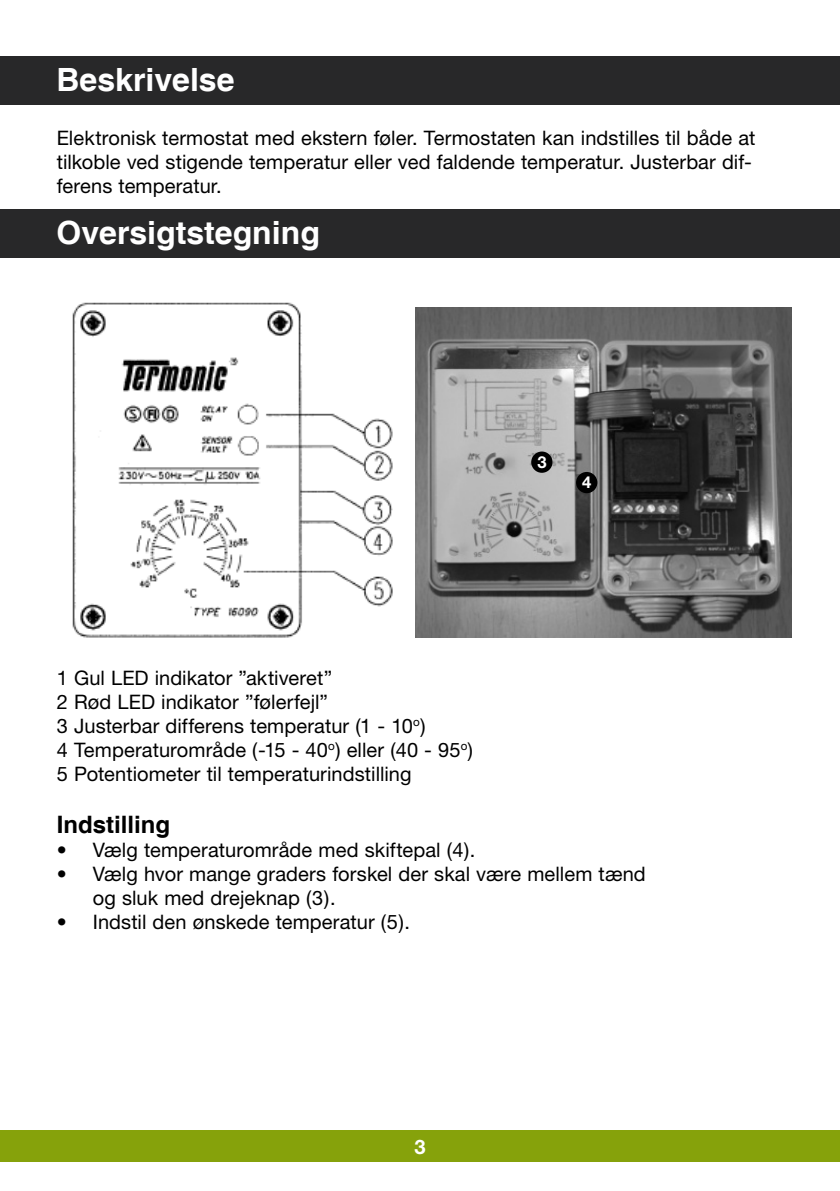
<style>
.page{position:relative;width:840px;height:1191px;background:#fff}
.page>*{position:absolute;margin:0;border:0;box-sizing:border-box;transform-origin:0 0}
.t1{font:700 32px "Helvetica";color:#fff}
.t2{font:700 24px "Helvetica";color:#000}
.t3{font:20px/24px "Helvetica Neue";letter-spacing:.005em;color:#000}
.t4{font:700 20px "Helvetica Neue";color:#fff}
.t5{font:700 16.4px "Helvetica Neue";color:#fff}
</style>
<div class="page">
<div style="left:0;top:1130px;width:839px;height:32px;background:#86a20b"></div>
<div style="left:0;top:57px;width:839px;height:48px;background:#282829"></div>
<div style="left:0;top:210px;width:839px;height:48px;background:#282829"></div>
<img style="left:72px;top:302px;width:321px;height:336px">
<img style="left:415px;top:308px;width:376px;height:330px">
<div style="left:531px;top:451px;width:21px;height:22px;background:#000;border-radius:50%"></div>
<div style="left:575px;top:472px;width:22px;height:21px;background:#000;border-radius:50%"></div>
<h1 class="t1" style="left:56px;top:60px;width:179px">Beskrivelse</h1>
<p class="t3" style="left:57px;top:125px;width:699px">Elektronisk termostat med ekstern føler. Termostaten kan indstilles til både at tilkoble ved stigende temperatur eller ved faldende temperatur. Justerbar dif&shy;ferens temperatur.</p>
<h1 class="t1" style="left:56px;top:213px;width:265px">Oversigtstegning</h1>
<p class="t5" style="left:537px;top:452px;width:11px">3</p>
<p class="t5" style="left:582px;top:472px;width:11px">4</p>
<p class="t3" style="left:57px;top:665px;width:417px">1 Gul LED indikator ”aktiveret”<br>2 Rød LED indikator ”følerfejl”<br>3 Justerbar differens temperatur (1 - 10<sup>o</sup>)<br>4 Temperaturområde (-15 - 40<sup>o</sup>) eller (40 - 95<sup>o</sup>)<br>5 Potentiometer til temperaturindstilling</p>
<p class="t2" style="left:57px;top:810px;width:115px">Indstilling</p>
<p class="t3" style="left:57px;top:837px;width:420px">• Vælg temperaturområde med skiftepal (4).</p>
<p class="t3" style="left:93px;top:861px;width:554px;text-indent:-36px">• Vælg hvor mange graders forskel der skal være mellem tænd og sluk med drejeknap (3).</p>
<p class="t3" style="left:57px;top:909px;width:354px">• Indstil den ønskede temperatur (5).</p>
<p class="t4" style="left:414px;top:1134px;width:13px">3</p>
</div>
